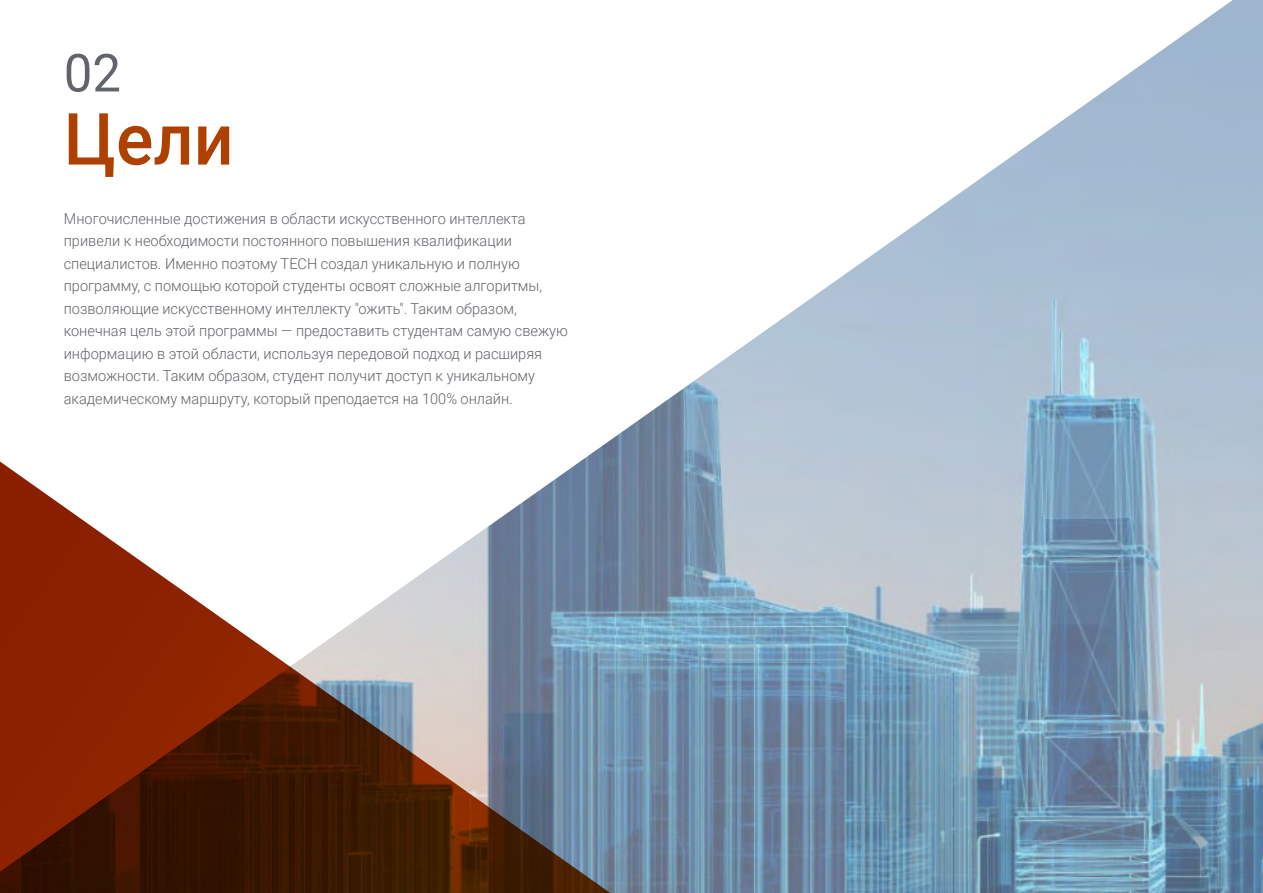
<style>
.page{position:relative;width:1263px;height:893px;background:#fff}
.page>*{position:absolute;margin:0;border:0;box-sizing:border-box;transform-origin:0 0}
.t1{font:500 72px "Roboto";color:#ae4000}
.t2{font:52.5px "Roboto";color:#61646a}
.t3{font:300 15px/22.5px "Roboto";color:#61646a}
</style>
<div class="page">
<img style="left:602px;top:0;width:661px;height:893px">
<svg style="left:0;top:446px;width:640px;height:447px"></svg>
<h2 class="t2" style="left:64px;top:36px;width:59px">02</h2>
<h1 class="t1" style="left:64px;top:89px;width:171px">Цели</h1>
<p class="t3" style="left:64px;top:207px;width:506px">Многочисленные достижения в области искусственного интеллекта привели к необходимости постоянного повышения квалификации специалистов. Именно поэтому TECH создал уникальную и полную программу, с помощью которой студенты освоят сложные алгоритмы, позволяющие искусственному интеллекту "ожить". Таким образом, конечная цель этой программы — предоставить студентам самую свежую информацию в этой области, используя передовой подход и расширяя возможности. Таким образом, студент получит доступ к уникальному академическому маршруту, который преподается на 100% онлайн.</p>
</div>
